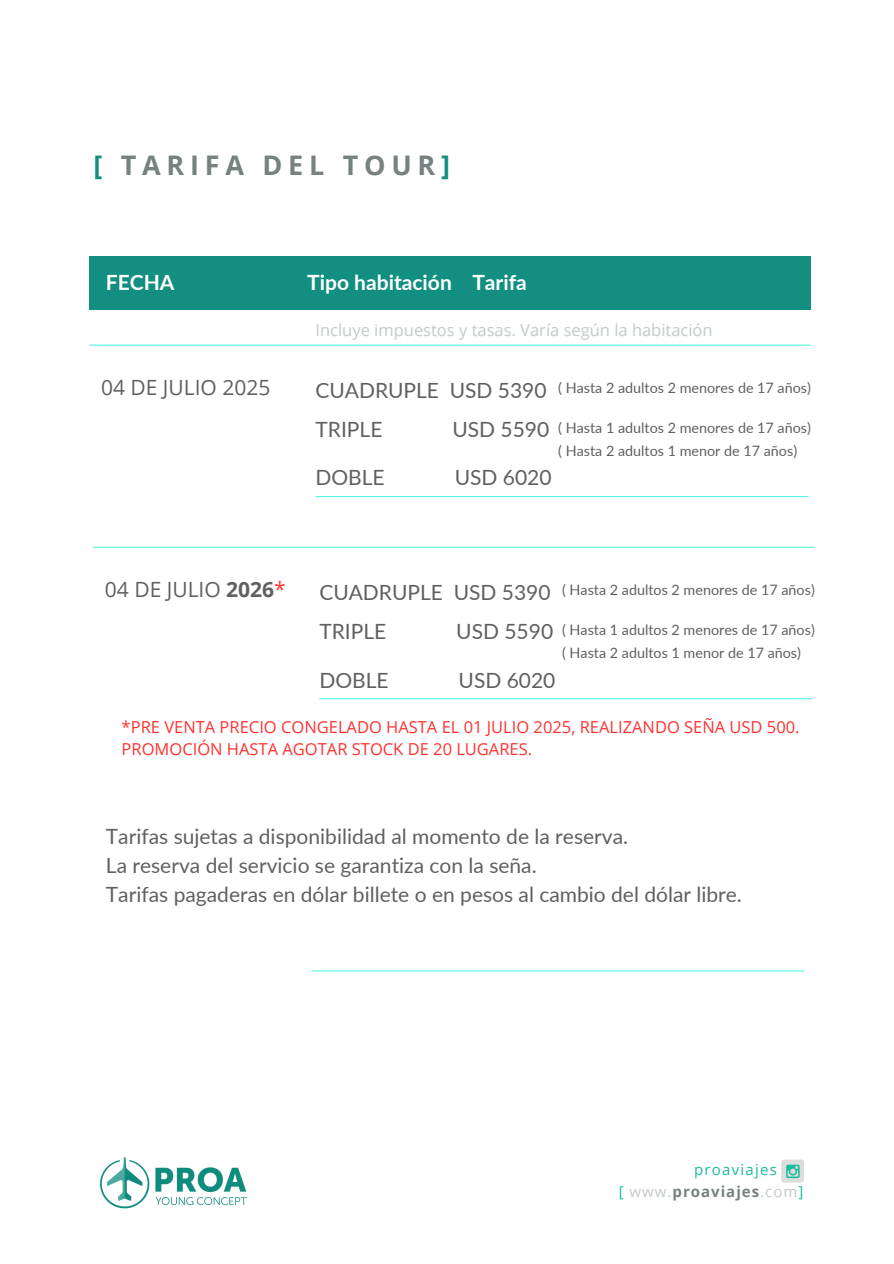
<style>
.page{position:relative;width:894px;height:1264px;background:#fff}
.page>*{position:absolute;margin:0;border:0;box-sizing:border-box;transform-origin:0 0}
.t1{font:700 27px "Open Sans";letter-spacing:.21em;color:#778180}
.t2{font:21px/29.2px "Lato";color:#606060}
.t3{font:21px "Open Sans";color:#606060}
.t4{font:700 21px "Lato";color:#fff}
.t5{font:16.5px/22.5px "Open Sans";color:#ff3131}
.t6{font:16.5px "Open Sans";color:#c2cac9}
.t7{font:700 15px "Open Sans";letter-spacing:.065em;color:#778180}
.t8{font:15px "Open Sans";letter-spacing:.085em;color:#1bbc9b}
.t9{font:14.4px "Lato";color:#606060}
.s1{color:#128f81}
.s2{font-weight:700}
.s3{color:#ff3131}
.s4{font-weight:400;color:#1bbc9b}
.s5{font-weight:400;color:#c2cac9}
</style>
<div class="page">
<img style="left:100px;top:1156px;width:147px;height:53px">
<div style="left:781px;top:1159px;width:22px;height:22px;background:#dbdcdc;border-radius:4px"></div>
<svg style="left:786px;top:1164px;width:13px;height:14px"></svg>
<div style="left:89px;top:255px;width:721px;height:54px;background:#128f81"></div>
<hr style="left:89px;top:344px;width:721px;height:2px;background:#54f8de">
<hr style="left:315px;top:496px;width:493px;height:1px;background:#54f8de">
<hr style="left:311px;top:970px;width:493px;height:1px;background:#54f8de">
<hr style="left:93px;top:546px;width:721px;height:2px;background:#54f8de">
<hr style="left:319px;top:698px;width:493px;height:1px;background:#54f8de">
<h2 class="t1" style="left:93px;top:146px;width:358px"><span class="s1">[</span> TARIFA DEL TOUR<span class="s1">]</span></h2>
<p class="t4" style="left:106px;top:270px;width:70px">FECHA</p>
<p class="t4" style="left:307px;top:270px;width:221px">Tipo habitación Tarifa</p>
<p class="t3" style="left:101px;top:372px;width:171px">04 DE JULIO 2025</p>
<p class="t6" style="left:315px;top:318px;width:398px">Incluye impuestos y tasas. Varía según la habitación</p>
<h6 class="t2" style="left:315px;top:375px;width:232px">CUADRUPLE USD 5390</h6>
<p class="t9" style="left:558px;top:379px;width:254px">( Hasta 2 adultos 2 menores de 17 años)</p>
<p class="t2" style="left:315px;top:414px;width:68px">TRIPLE</p>
<p class="t2" style="left:452px;top:414px;width:98px">USD 5590</p>
<p class="t9" style="left:558px;top:418px;width:254px">( Hasta 1 adultos 2 menores de 17 años)</p>
<p class="t9" style="left:558px;top:442px;width:240px">( Hasta 2 adultos 1 menor de 17 años)</p>
<p class="t2" style="left:315px;top:462px;width:71px">DOBLE</p>
<p class="t2" style="left:454px;top:462px;width:98px">USD 6020</p>
<p class="t3" style="left:105px;top:574px;width:182px">04 DE JULIO <span class="s2">2026</span><span class="s3">*</span></p>
<h2 class="t2" style="left:319px;top:577px;width:232px">CUADRUPLE USD 5390</h2>
<p class="t9" style="left:562px;top:581px;width:254px">( Hasta 2 adultos 2 menores de 17 años)</p>
<p class="t2" style="left:319px;top:616px;width:68px">TRIPLE</p>
<p class="t2" style="left:456px;top:616px;width:98px">USD 5590</p>
<p class="t9" style="left:562px;top:620px;width:254px">( Hasta 1 adultos 2 menores de 17 años)</p>
<p class="t9" style="left:562px;top:644px;width:240px">( Hasta 2 adultos 1 menor de 17 años)</p>
<p class="t2" style="left:319px;top:664px;width:71px">DOBLE</p>
<p class="t2" style="left:458px;top:664px;width:98px">USD 6020</p>
<p class="t5" style="left:122px;top:715px;width:679px">*PRE VENTA PRECIO CONGELADO HASTA EL 01 JULIO 2025, REALIZANDO SEÑA USD 500.<br>PROMOCIÓN HASTA AGOTAR STOCK DE 20 LUGARES.</p>
<p class="t2" style="left:106px;top:820px;width:637px">Tarifas sujetas a disponibilidad al momento de la reserva.<br>La reserva del servicio se garantiza con la seña.<br>Tarifas pagaderas en dólar billete o en pesos al cambio del dólar libre.</p>
<p class="t8" style="left:693px;top:1158px;width:85px">proaviajes</p>
<h1 class="t7" style="left:618px;top:1180px;width:186px"><span class="s4">[</span> <span class="s5">www.</span>proaviajes<span class="s5">.com</span><span class="s4">]</span></h1>
</div>
